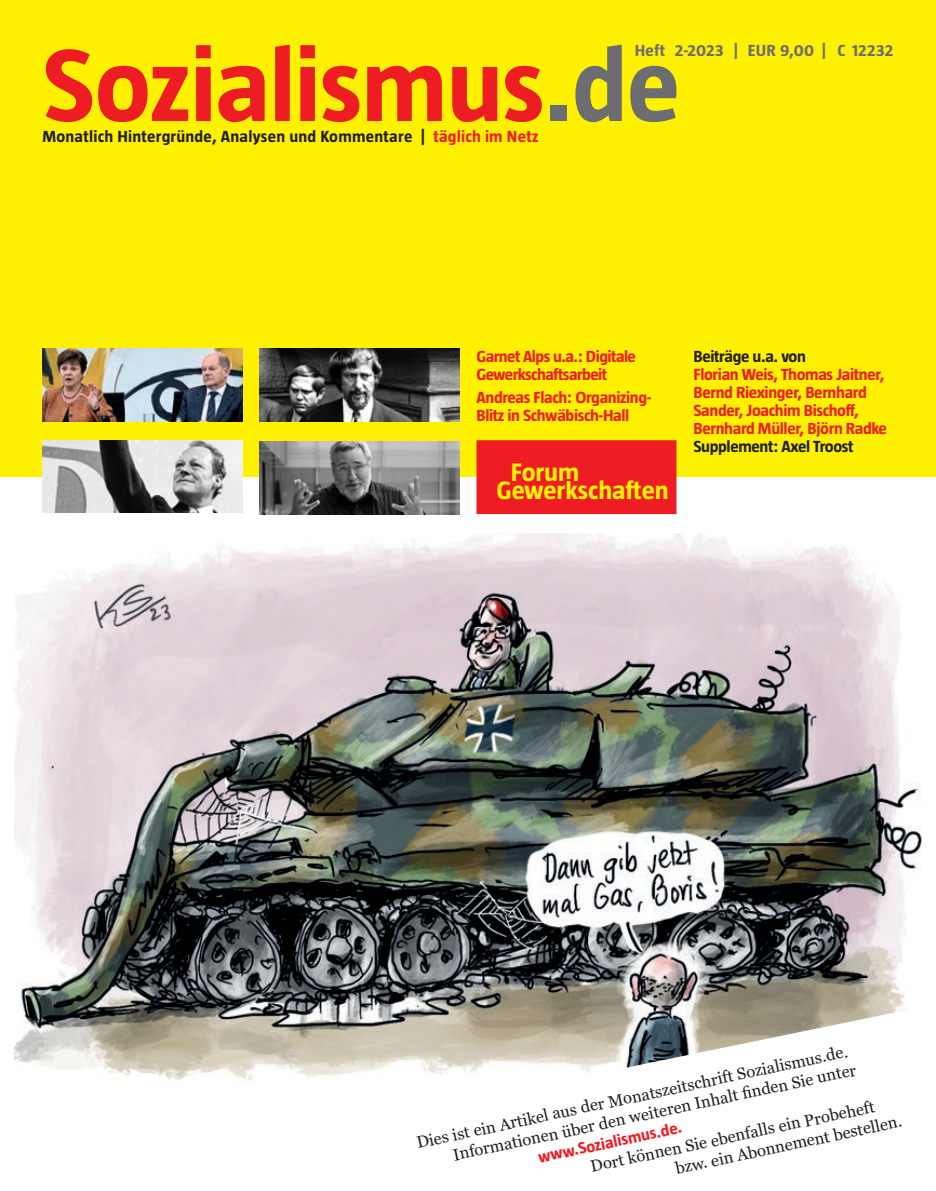
<style>
.page{position:relative;width:936px;height:1191px;background:#fff}
.page>*{position:absolute;margin:0;border:0;box-sizing:border-box;transform-origin:0 0}
.t1{font:700 105px "Taz 3";letter-spacing:-.005em;color:#ee1d23;scale:1.06 1}
.t2{font:700 25.8px "Taz 3";color:#fff101;scale:1.06 1}
.t3{font:700 16.5px/18px "Taz 3";letter-spacing:-.02em;color:#ee1d23;scale:1.06 1}
.t4{font:16.5px/19.8px "Georgia Pro";color:#231f20;text-align:right}
.t5{font:700 16.5px "Taz 3";letter-spacing:.01em;color:#231f20;scale:1.06 1}
.t6{font:700 16.5px "Taz 3";letter-spacing:-.02em;color:#231f20;scale:1.06 1}
.t7{font:700 16.5px "Taz 3";letter-spacing:.015em;color:#6c6d70;scale:1.06 1}
.s1{color:#6c6d70}
.s2{color:#ee1d23}
</style>
<div class="page">
<div style="left:0;top:0;width:935px;height:476px;background:#fff101"></div>
<div style="left:477px;top:441px;width:198px;height:72px;background:#ee1d23"></div>
<div style="left:476px;top:440px;width:200px;height:74px;border:2px solid #ee1d23"></div>
<img style="left:43px;top:440px;width:199px;height:72px">
<img style="left:259px;top:442px;width:200px;height:72px">
<img style="left:43px;top:349px;width:199px;height:72px">
<img style="left:259px;top:349px;width:200px;height:72px">
<img style="left:15px;top:534px;width:906px;height:529px">
<svg style="left:26px;top:1004px;width:895px;height:77px"></svg>
<p class="t7" style="left:634px;top:41px;width:245px">Heft 2-2023 | EUR 9,00 | C 12232</p>
<h1 class="t1" style="left:43px;top:26px;width:603px">Sozialismus<span class="s1">.de</span></h1>
<p class="t5" style="left:43px;top:127px;width:469px">Monatlich Hintergründe, Analysen und Kommentare | <span class="s2">täglich im Netz</span></p>
<p class="t3" style="left:476px;top:347px;width:152px">Garnet Alps u.a.: Digitale<br>Gewerkschaftsarbeit</p>
<p class="t3" style="left:476px;top:388px;width:167px">Andreas Flach: Organizing-<br>Blitz in Schwäbisch-Hall</p>
<h2 class="t2" style="left:510px;top:458px;width:66px">Forum</h2>
<h2 class="t2" style="left:496px;top:475px;width:164px">Gewerkschaften</h2>
<p class="t6" style="left:693px;top:347px;width:108px">Beiträge u.a. von</p>
<p class="t3" style="left:693px;top:365px;width:184px">Florian Weis, Thomas Jaitner,<br>Bernd Riexinger, Bernhard<br>Sander, Joachim Bischoff,<br>Bernhard Müller, Björn Radke</p>
<p class="t6" style="left:693px;top:437px;width:152px">Supplement: Axel Troost</p>
<p class="t4" style="left:415px;top:1133px;width:446px;rotate:-12deg">Dies ist ein Artikel aus der Monatszeitschrift Sozialismus.de.<br>Informationen über den weiteren Inhalt fi nden Sie unter</p>
<p class="t4" style="left:669px;top:1140px;width:232px;text-align:left;text-indent:-82px;rotate:-12deg">Dort können Sie ebenfalls ein Probeheft bzw. ein Abonnement bestellen.</p>
<p class="t3" style="left:536px;top:1148px;width:140px;rotate:-12deg">www.Sozialismus.de.</p>
</div>
